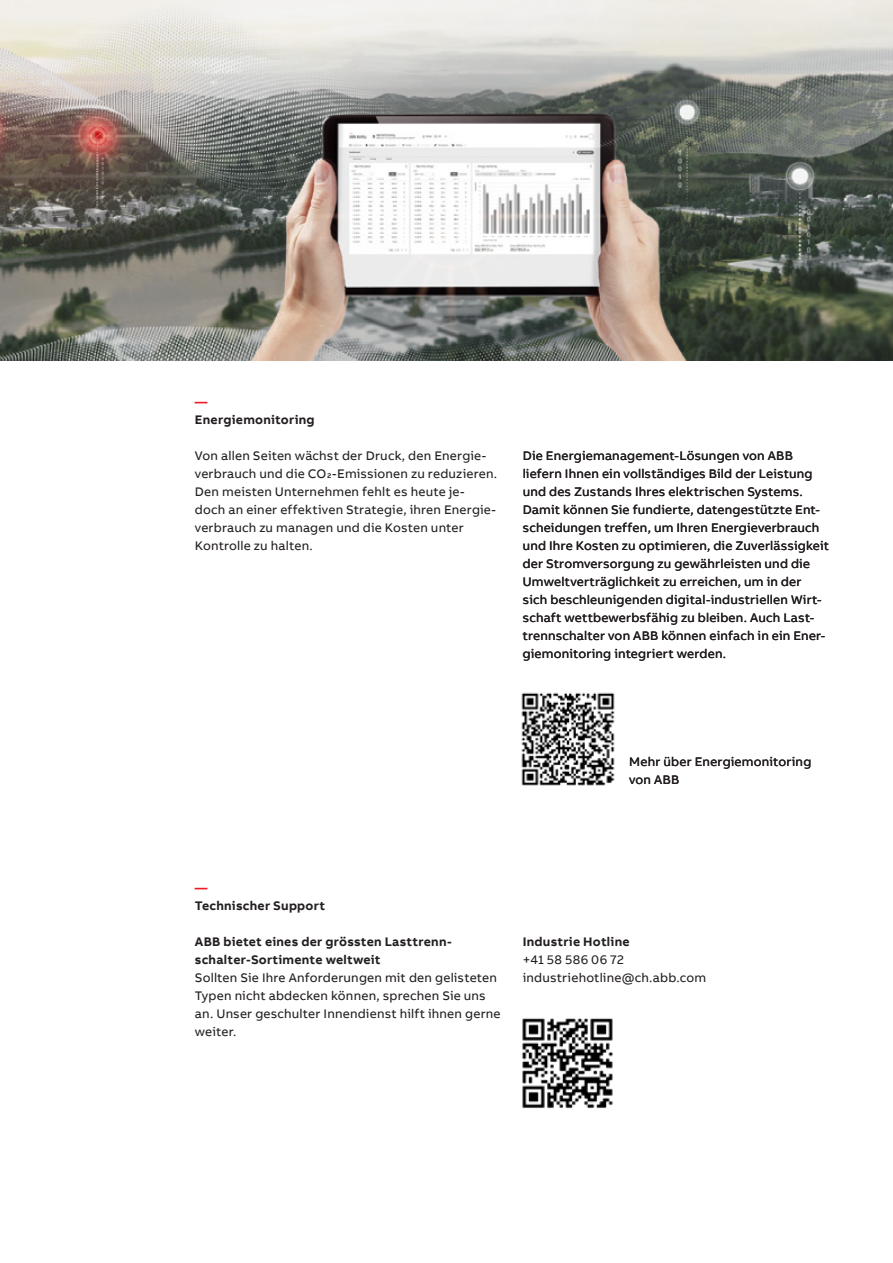
<style>
.page{position:relative;width:893px;height:1263px;background:#fff}
.page>*{position:absolute;margin:0;border:0;box-sizing:border-box;transform-origin:0 0}
.t1{font:12.75px/18px "AB Bvoice";letter-spacing:.015em;color:#231f20}
.t2{font:700 12.75px/18px "AB Bvoice";letter-spacing:.02em;color:#231f20}
.t3{font:700 12.75px "AB Bvoice";color:#ee1c28}
</style>
<div class="page">
<img style="left:0;top:0;width:893px;height:361px">
<img style="left:521px;top:692px;width:94px;height:94px">
<img style="left:522px;top:1018px;width:91px;height:90px">
<p class="t3" style="left:195px;top:393px;width:14px">—</p>
<p class="t2" style="left:195px;top:410px;width:121px">Energiemonitoring</p>
<p class="t1" style="left:195px;top:447px;width:304px">Von allen Seiten wächst der Druck, den Energie&shy;verbrauch und die CO2-Emissionen zu reduzieren.<br>Den meisten Unternehmen fehlt es heute je&shy;doch an einer effektiven Strategie, ihren Energie&shy;verbrauch zu managen und die Kosten unter Kontrolle zu halten.</p>
<p class="t1" style="left:523px;top:447px;width:308px">Die Energiemanagement-Lösungen von ABB liefern Ihnen ein vollständiges Bild der Leistung und des Zustands Ihres elektrischen Systems.<br>Damit können Sie fundierte, datengestützte Ent&shy;scheidungen treffen, um Ihren Energieverbrauch und Ihre Kosten zu optimieren, die Zuverlässigkeit der Stromversorgung zu gewährleisten und die Umweltverträglichkeit zu erreichen, um in der sich beschleunigenden digital-industriellen Wirt&shy;schaft wettbewerbsfähig zu bleiben. Auch Last&shy;trennschalter von ABB können einfach in ein Ener&shy;giemonitoring integriert werden.</p>
<p class="t1" style="left:629px;top:753px;width:184px">Mehr über Energiemonitoring von ABB</p>
<p class="t3" style="left:195px;top:879px;width:14px">—</p>
<p class="t2" style="left:195px;top:897px;width:132px">Technischer Support</p>
<p class="t2" style="left:195px;top:933px;width:257px">ABB bietet eines der grössten Lasttrenn&shy;schalter-Sortimente weltweit</p>
<p class="t1" style="left:195px;top:969px;width:307px">Sollten Sie Ihre Anforderungen mit den gelisteten Typen nicht abdecken können, sprechen Sie uns an. Unser geschulter Innendienst hilft ihnen gerne weiter.</p>
<p class="t2" style="left:523px;top:932px;width:108px">Industrie Hotline</p>
<p class="t1" style="left:523px;top:951px;width:185px">+41 58 586 06 72 industriehotline@ch.abb.com</p>
</div>
